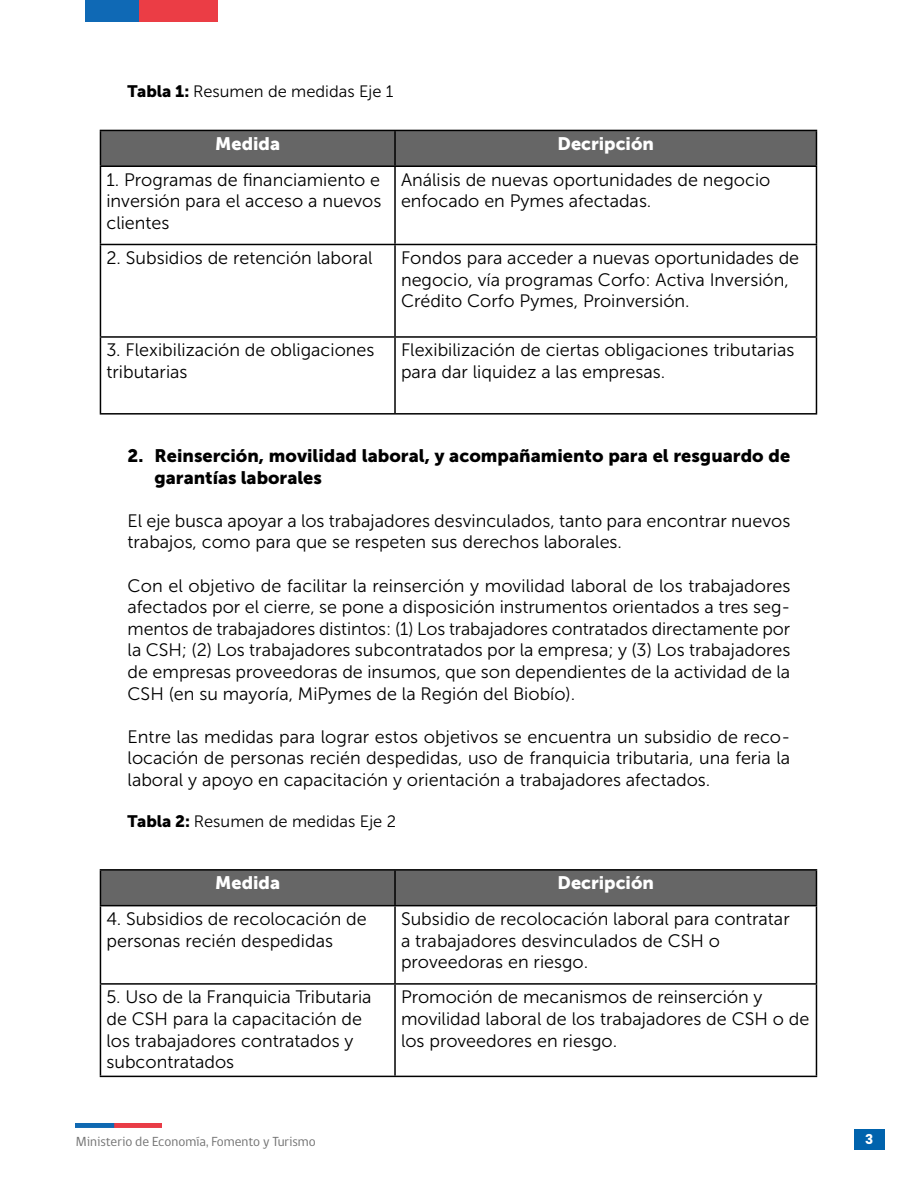
<style>
.page{position:relative;width:918px;height:1188px;background:#fff}
.page>*{position:absolute;margin:0;border:0;box-sizing:border-box;transform-origin:0 0}
.t1{font:18px/21.6px "Museo Sans 300";color:#000}
.t2{font:18px/21.6px "Museo Sans 900";color:#000}
.t3{font:18px "Museo Sans 900";color:#fff}
.t4{font:16.5px "Museo Sans 300";color:#000}
.t5{font:13.5px "gob CL";color:#737373}
.t6{font:700 13.5px "Poppins";color:#fff}
.s1{font-family:"Museo Sans 900"}
</style>
<div class="page">
<div style="left:854px;top:1129px;width:31px;height:21px;background:#0063ad"></div>
<img style="left:76px;top:1124px;width:86px;height:3px">
<div style="left:85px;top:0;width:55px;height:22px;background:#0f69b5"></div>
<div style="left:140px;top:0;width:78px;height:22px;background:#eb3d45"></div>
<div style="left:101px;top:131px;width:715px;height:35px;background:#666"></div>
<hr style="left:100px;top:167px;width:1px;height:77px;background:#000">
<hr style="left:394px;top:167px;width:2px;height:77px;background:#000">
<hr style="left:816px;top:167px;width:1px;height:77px;background:#000">
<hr style="left:100px;top:244px;width:295px;height:1px;background:#000">
<hr style="left:100px;top:245px;width:1px;height:91px;background:#000">
<hr style="left:395px;top:244px;width:422px;height:1px;background:#000">
<hr style="left:394px;top:245px;width:2px;height:91px;background:#000">
<hr style="left:816px;top:245px;width:1px;height:91px;background:#000">
<hr style="left:100px;top:336px;width:295px;height:2px;background:#000">
<hr style="left:100px;top:338px;width:1px;height:75px;background:#000">
<hr style="left:395px;top:336px;width:422px;height:2px;background:#000">
<hr style="left:394px;top:338px;width:2px;height:75px;background:#000">
<hr style="left:816px;top:338px;width:1px;height:75px;background:#000">
<hr style="left:100px;top:413px;width:295px;height:2px;background:#000">
<hr style="left:395px;top:413px;width:422px;height:2px;background:#000">
<hr style="left:100px;top:130px;width:295px;height:1px;background:#000">
<hr style="left:100px;top:131px;width:1px;height:35px;background:#000">
<hr style="left:395px;top:130px;width:422px;height:1px;background:#000">
<hr style="left:394px;top:131px;width:2px;height:35px;background:#000">
<hr style="left:816px;top:131px;width:1px;height:35px;background:#000">
<hr style="left:100px;top:166px;width:295px;height:1px;background:#000">
<hr style="left:395px;top:166px;width:422px;height:1px;background:#000">
<div style="left:101px;top:871px;width:715px;height:34px;background:#666"></div>
<hr style="left:100px;top:906px;width:1px;height:77px;background:#000">
<hr style="left:394px;top:906px;width:2px;height:77px;background:#000">
<hr style="left:816px;top:906px;width:1px;height:77px;background:#000">
<hr style="left:100px;top:983px;width:295px;height:2px;background:#000">
<hr style="left:100px;top:985px;width:1px;height:91px;background:#000">
<hr style="left:395px;top:983px;width:422px;height:2px;background:#000">
<hr style="left:394px;top:985px;width:2px;height:91px;background:#000">
<hr style="left:816px;top:985px;width:1px;height:91px;background:#000">
<hr style="left:100px;top:1076px;width:295px;height:1px;background:#000">
<hr style="left:395px;top:1076px;width:422px;height:1px;background:#000">
<hr style="left:100px;top:869px;width:295px;height:2px;background:#000">
<hr style="left:100px;top:871px;width:1px;height:34px;background:#000">
<hr style="left:395px;top:869px;width:422px;height:2px;background:#000">
<hr style="left:394px;top:871px;width:2px;height:34px;background:#000">
<hr style="left:816px;top:871px;width:1px;height:34px;background:#000">
<hr style="left:100px;top:905px;width:295px;height:1px;background:#000">
<hr style="left:395px;top:905px;width:422px;height:1px;background:#000">
<p class="t4" style="left:128px;top:83px;width:268px"><span class="s1">Tabla 1:</span> Resumen de medidas Eje 1</p>
<p class="t3" style="left:215px;top:133px;width:66px">Medida</p>
<p class="t3" style="left:558px;top:133px;width:98px">Decripción</p>
<p class="t1" style="left:106px;top:169px;width:277px;text-align:justify">1. Programas de financiamiento e inversión para el acceso a nuevos clientes</p>
<p class="t1" style="left:401px;top:169px;width:371px">Análisis de nuevas oportunidades de negocio enfocado en Pymes afectadas.</p>
<p class="t1" style="left:106px;top:247px;width:268px">2. Subsidios de retención laboral</p>
<p class="t1" style="left:401px;top:247px;width:400px">Fondos para acceder a nuevas oportunidades de negocio, vía programas Corfo: Activa Inversión,<br>Crédito Corfo Pymes, Proinversión.</p>
<p class="t1" style="left:106px;top:340px;width:270px">3. Flexibilización de obligaciones tributarias</p>
<p class="t1" style="left:401px;top:340px;width:395px">Flexibilización de ciertas obligaciones tributarias para dar liquidez a las empresas.</p>
<p class="t2" style="left:155px;top:445px;width:637px;text-indent:-27px">2. Reinserción, movilidad laboral, y acompañamiento para el resguardo de garantías laborales</p>
<p class="t1" style="left:128px;top:510px;width:664px">El eje busca apoyar a los trabajadores desvinculados, tanto para encontrar nuevos trabajos, como para que se respeten sus derechos laborales.</p>
<p class="t1" style="left:128px;top:575px;width:665px;text-align:justify">Con el objetivo de facilitar la reinserción y movilidad laboral de los trabajadores afectados por el cierre, se pone a disposición instrumentos orientados a tres seg&shy;mentos de trabajadores distintos: (1) Los trabajadores contratados directamente por la CSH; (2) Los trabajadores subcontratados por la empresa; y (3) Los trabajadores de empresas proveedoras de insumos, que son dependientes de la actividad de la CSH (en su mayoría, MiPymes de la Región del Biobío).</p>
<p class="t1" style="left:128px;top:726px;width:664px;text-align:justify">Entre las medidas para lograr estos objetivos se encuentra un subsidio de reco&shy;locación de personas recién despedidas, uso de franquicia tributaria, una feria la laboral y apoyo en capacitación y orientación a trabajadores afectados.</p>
<p class="t4" style="left:128px;top:813px;width:270px"><span class="s1">Tabla 2:</span> Resumen de medidas Eje 2</p>
<p class="t3" style="left:215px;top:873px;width:66px">Medida</p>
<p class="t3" style="left:558px;top:873px;width:98px">Decripción</p>
<p class="t1" style="left:106px;top:908px;width:262px">4. Subsidios de recolocación de personas recién despedidas</p>
<p class="t1" style="left:401px;top:908px;width:390px">Subsidio de recolocación laboral para contratar a trabajadores desvinculados de CSH o proveedoras en riesgo.</p>
<p class="t1" style="left:106px;top:987px;width:267px">5. Uso de la Franquicia Tributaria de CSH para la capacitación de los trabajadores contratados y subcontratados</p>
<p class="t1" style="left:401px;top:987px;width:410px">Promoción de mecanismos de reinserción y movilidad laboral de los trabajadores de CSH o de los proveedores en riesgo.</p>
<p class="t5" style="left:76px;top:1133px;width:241px">Ministerio de Economía, Fomento y Turismo</p>
<p class="t6" style="left:865px;top:1132px;width:10px">3</p>
</div>
